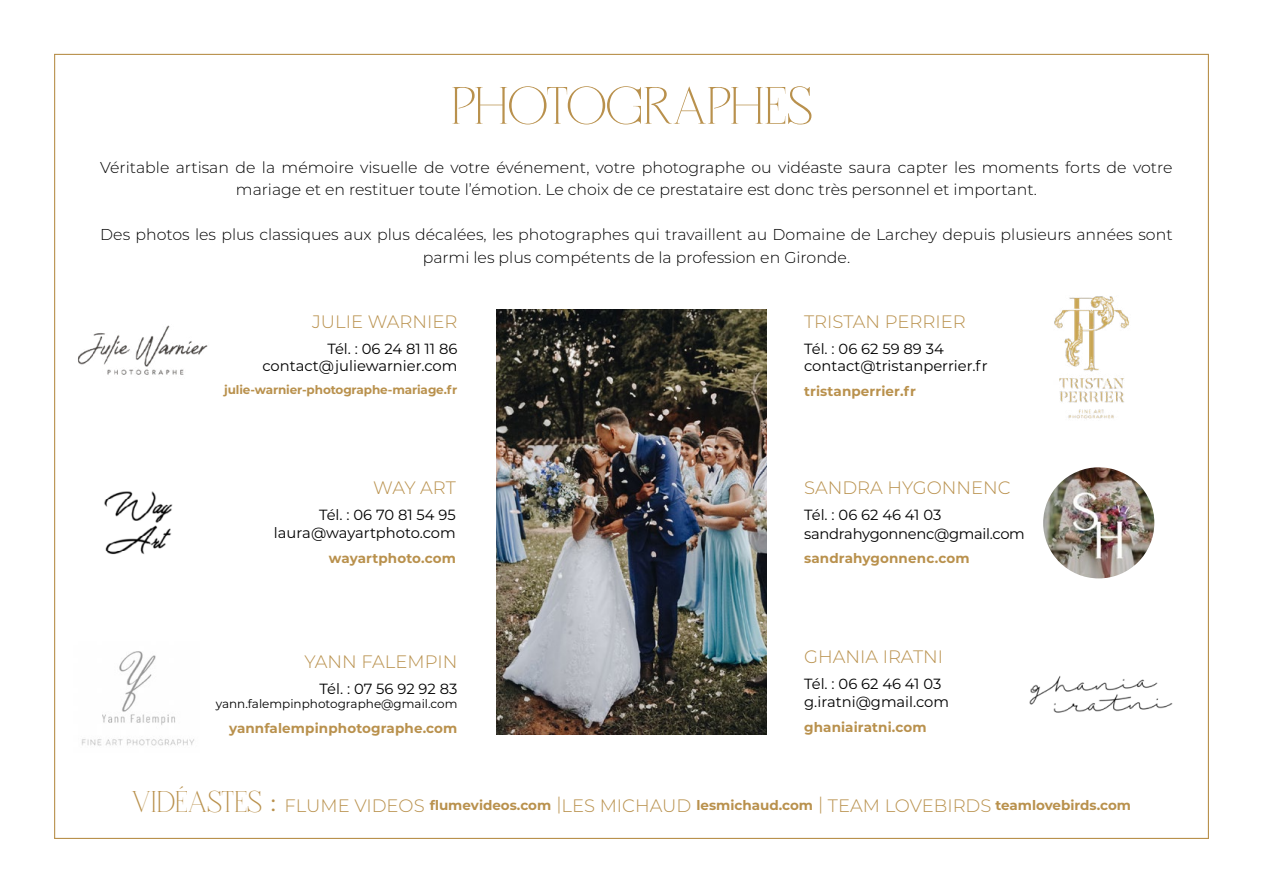
<style>
.page{position:relative;width:1263px;height:893px;background:#fff}
.page>*{position:absolute;margin:0;border:0;box-sizing:border-box;transform-origin:0 0}
.t1{font:52.5px "Rotterburg Stylish";letter-spacing:-.01em;color:#b9914d}
.t2{font:300 18px "Montserrat";color:#b9914d}
.t3{font:300 15.75px/22.5px "Montserrat";color:#000;text-align:center}
.t4{font:14.7px/17.7px "Montserrat";color:#000}
.t5{font:14.7px/18.9px "Montserrat";letter-spacing:-.02em;color:#000}
.t6{font:700 13.5px "Montserrat";letter-spacing:.01em;color:#b9914d}
.t7{font:700 12px "Montserrat";letter-spacing:-.01em;color:#b9914d}
.t8{font:12px "Montserrat";color:#000}
.s1{font-family:"Rotterburg Stylish";font-weight:400;font-size:30px}
.s2{font-weight:300;font-size:18px}
</style>
<div class="page">
<img style="left:81px;top:651px;width:113px;height:95px">
<img style="left:78px;top:325px;width:130px;height:50px">
<img style="left:104px;top:491px;width:69px;height:64px">
<img style="left:1054px;top:296px;width:75px;height:123px">
<img style="left:1043px;top:467px;width:111px;height:111px;border-radius:56px">
<img style="left:496px;top:310px;width:270px;height:425px">
<img style="left:1029px;top:676px;width:144px;height:37px">
<h1 class="t1" style="left:451px;top:76px;width:363px">PHOTOGRAPHES</h1>
<p class="t3" style="left:100px;top:155px;width:1074px">Véritable artisan de la mémoire visuelle de votre événement, votre photographe ou vidéaste saura capter les moments forts de votre mariage et en restituer toute l’émotion. Le choix de ce prestataire est donc très personnel et important.</p>
<p class="t3" style="left:100px;top:223px;width:1074px">Des photos les plus classiques aux plus décalées, les photographes qui travaillent au Domaine de Larchey depuis plusieurs années sont parmi les plus compétents de la profession en Gironde.</p>
<p class="t2" style="left:312px;top:309px;width:147px">JULIE WARNIER</p>
<p class="t4" style="left:262px;top:339px;width:197px;text-align:right">Tél. : 06 24 81 11 86 contact@juliewarnier.com</p>
<p class="t7" style="left:224px;top:381px;width:235px">julie-warnier-photographe-mariage.fr</p>
<p class="t2" style="left:373px;top:476px;width:84px">WAY ART</p>
<p class="t4" style="left:274px;top:506px;width:183px;text-align:right">Tél. : 06 70 81 54 95 laura@wayartphoto.com</p>
<p class="t6" style="left:329px;top:548px;width:128px">wayartphoto.com</p>
<p class="t2" style="left:304px;top:649px;width:155px">YANN FALEMPIN</p>
<p class="t4" style="left:320px;top:679px;width:139px">Tél. : 07 56 92 92 83</p>
<p class="t8" style="left:216px;top:696px;width:243px">yann.falempinphotographe@gmail.com</p>
<p class="t6" style="left:229px;top:719px;width:230px">yannfalempinphotographe.com</p>
<p class="t2" style="left:804px;top:309px;width:163px">TRISTAN PERRIER</p>
<p class="t4" style="left:804px;top:339px;width:185px">Tél. : 06 62 59 89 34 contact@tristanperrier.fr</p>
<p class="t6" style="left:804px;top:382px;width:113px">tristanperrier.fr</p>
<p class="t2" style="left:804px;top:475px;width:208px">SANDRA HYGONNENC</p>
<p class="t5" style="left:804px;top:505px;width:222px">Tél. : 06 62 46 41 03 sandrahygonnenc@gmail.com</p>
<p class="t6" style="left:804px;top:549px;width:167px">sandrahygonnenc.com</p>
<p class="t2" style="left:804px;top:644px;width:140px">GHANIA IRATNI</p>
<p class="t4" style="left:804px;top:675px;width:146px">Tél. : 06 62 46 41 03 g.iratni@gmail.com</p>
<p class="t6" style="left:804px;top:717px;width:124px">ghaniairatni.com</p>
<p class="t6" style="left:132px;top:795px;width:1001px"><span class="s1">VIDÉASTES :</span> <span class="s2">FLUME VIDEOS</span> flumevideos.com <span class="s2">|LES MICHAUD</span> lesmichaud.com <span class="s2">| TEAM LOVEBIRDS</span> teamlovebirds.com</p>
</div>
